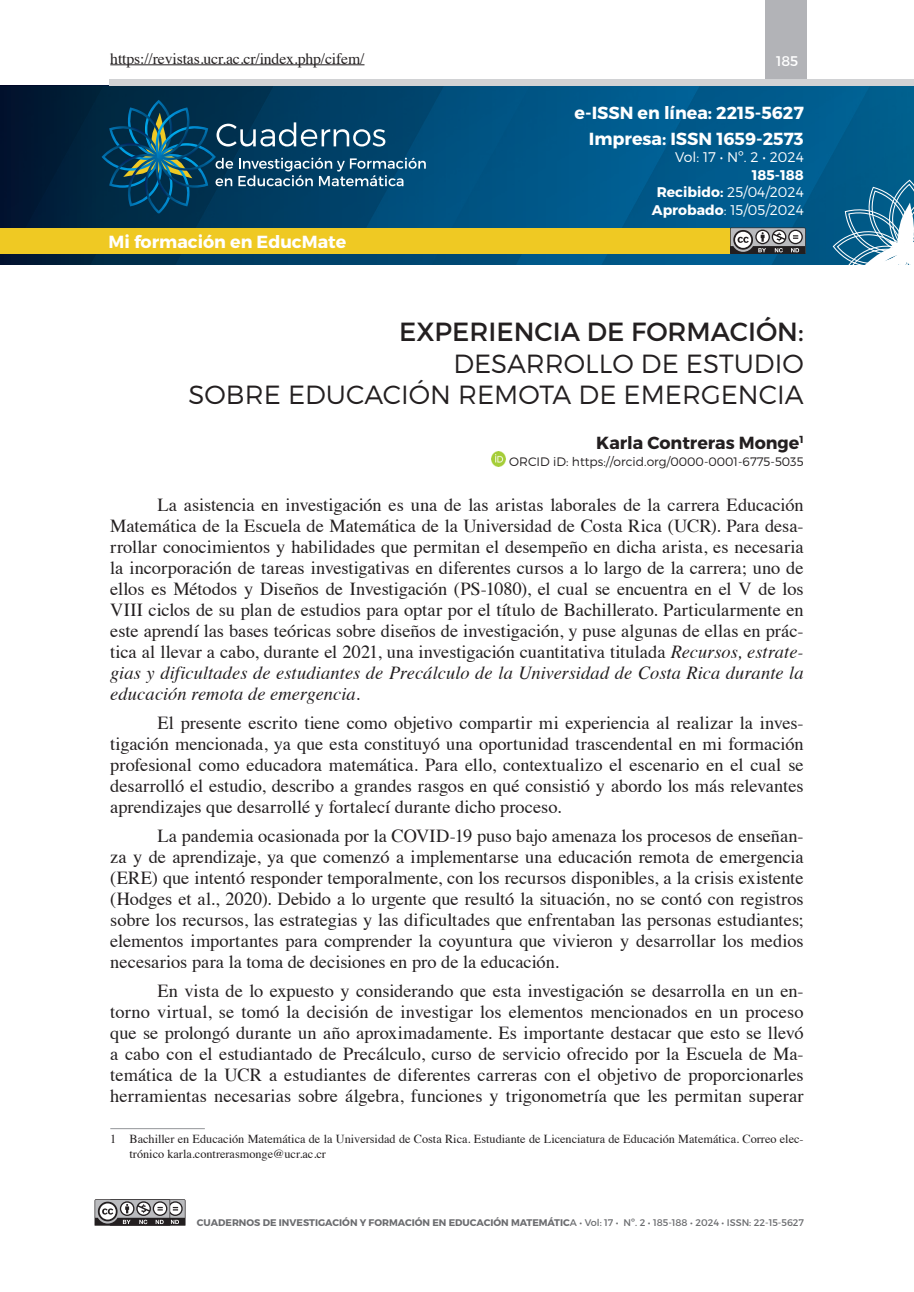
<style>
.page{position:relative;width:914px;height:1292px;background:#fff}
.page>*{position:absolute;margin:0;border:0;box-sizing:border-box;transform-origin:0 0}
.t1{font:26.25px/31.5px "Trueno Lt";color:#231f20;text-align:right}
.t2{font:26.25px "Trueno Rg";color:#231f20}
.t3{font:18.38px/21px "Times";color:#231f20;text-align:justify}
.t4{font:17.5px/25.2px "Trueno Bd";color:#fff;text-align:right}
.t5{font:17.5px "Trueno Bd";color:#231f20}
.t6{font:15.75px "Times";letter-spacing:-.01em;color:#231f20}
.t7{font:14px/17.5px "Trueno Lt";color:#fff;text-align:center}
.t8{font:14px "Trueno Bd";color:#fff}
.t9{font:14px "Trueno Rg";color:#fff}
.t10{font:12.25px/14.7px "Times";color:#231f20}
.t11{font:12.25px "Trueno Lt";color:#231f20}
.t12{font:9.62px "Trueno Bd";color:#6c6d70}
.s1{font-family:"Trueno Bd"}
.s2{font-style:italic}
.s3{font-family:"Trueno Rg"}
</style>
<div class="page">
<hr style="left:110px;top:64px;width:254px;height:1px;background:#231f20">
<svg style="left:0;top:86px;width:914px;height:178px;background:#004c78"></svg>
<div style="left:0;top:228px;width:803px;height:26px;background:#efc923"></div>
<div style="left:765px;top:0;width:41px;height:86px;background:#b2b3b7"></div>
<svg style="left:95px;top:1199px;width:90px;height:26px"></svg>
<div style="left:108px;top:80px;width:806px;height:6px;background:#d1d2d4"></div>
<svg style="left:102px;top:100px;width:324px;height:128px;background:#124b6a"></svg>
<svg style="left:831px;top:179px;width:83px;height:86px"></svg>
<svg style="left:730px;top:227px;width:75px;height:27px;background:#848486"></svg>
<img style="left:491px;top:451px;width:15px;height:15px">
<hr style="left:110px;top:1128px;width:95px;height:1px;background:#939598">
<p class="t6" style="left:110px;top:44px;width:256px">https://revistas.ucr.ac.cr/index.php/cifem/</p>
<p class="t4" style="left:108px;top:229px;width:233px">Artículos de investigación</p>
<p class="t4" style="left:108px;top:229px;width:239px">Mi formación en EducMate</p>
<p class="t9" style="left:776px;top:52px;width:24px">185</p>
<p class="t4" style="left:574px;top:101px;width:231px">e-ISSN en línea: 2215-5627<br>Impresa: ISSN 1659-2573</p>
<p class="t7" style="left:675px;top:148px;width:130px">Vol: 17 • Nº. 2 • 2024</p>
<p class="t8" style="left:751px;top:166px;width:54px">185-188</p>
<p class="t7" style="left:652px;top:183px;width:153px"><span class="s1">Recibido:</span> 25/04/2024<br><span class="s1">Aprobado</span>: 15/05/2024</p>
<p class="t8" style="left:764px;top:166px;width:41px">09-33</p>
<h1 class="t2" style="left:399px;top:316px;width:406px">EXPERIENCIA DE FORMACIÓN:</h1>
<h1 class="t1" style="left:188px;top:347px;width:616px">DESARROLLO DE ESTUDIO<br>SOBRE EDUCACIÓN REMOTA DE EMERGENCIA</h1>
<p class="t5" style="left:596px;top:432px;width:209px">Karla Contreras Monge<sup>1</sup></p>
<p class="t11" style="left:509px;top:454px;width:296px">ORCID iD: https://orcid.org/0000-0001-6775-5035</p>
<p class="t3" style="left:110px;top:492px;width:695px;text-indent:47px">La asistencia en investigación es una de las aristas laborales de la carrera Educación Matemática de la Escuela de Matemática de la Universidad de Costa Rica (UCR). Para desa&shy;rrollar conocimientos y habilidades que permitan el desempeño en dicha arista, es necesaria la incorporación de tareas investigativas en diferentes cursos a lo largo de la carrera; uno de ellos es Métodos y Diseños de Investigación (PS-1080), el cual se encuentra en el V de los VIII ciclos de su plan de estudios para optar por el título de Bachillerato. Particularmente en este aprendí las bases teóricas sobre diseños de investigación, y puse algunas de ellas en prác&shy;tica al llevar a cabo, durante el 2021, una investigación cuantitativa titulada <span class="s2">Recursos, estrate&shy;gias y dificultades de estudiantes de Precálculo de la Universidad de Costa Rica durante la educación remota de emergencia</span>.</p>
<p class="t3" style="left:110px;top:710px;width:695px;text-indent:47px">El presente escrito tiene como objetivo compartir mi experiencia al realizar la inves&shy;tigación mencionada, ya que esta constituyó una oportunidad trascendental en mi formación profesional como educadora matemática. Para ello, contextualizo el escenario en el cual se desarrolló el estudio, describo a grandes rasgos en qué consistió y abordo los más relevantes aprendizajes que desarrollé y fortalecí durante dicho proceso.</p>
<p class="t3" style="left:110px;top:823px;width:695px;text-indent:47px">La pandemia ocasionada por la COVID-19 puso bajo amenaza los procesos de enseñan&shy;za y de aprendizaje, ya que comenzó a implementarse una educación remota de emergencia (ERE) que intentó responder temporalmente, con los recursos disponibles, a la crisis existente (Hodges et al., 2020). Debido a lo urgente que resultó la situación, no se contó con registros sobre los recursos, las estrategias y las dificultades que enfrentaban las personas estudiantes; elementos importantes para comprender la coyuntura que vivieron y desarrollar los medios necesarios para la toma de decisiones en pro de la educación.</p>
<p class="t3" style="left:110px;top:978px;width:695px;text-indent:47px">En vista de lo expuesto y considerando que esta investigación se desarrolla en un en&shy;torno virtual, se tomó la decisión de investigar los elementos mencionados en un proceso que se prolongó durante un año aproximadamente. Es importante destacar que esto se llevó a cabo con el estudiantado de Precálculo, curso de servicio ofrecido por la Escuela de Ma&shy;temática de la UCR a estudiantes de diferentes carreras con el objetivo de proporcionarles herramientas necesarias sobre álgebra, funciones y trigonometría que les permitan superar</p>
<p class="t10" style="left:129px;top:1130px;width:675px;text-indent:-19px">1 Bachiller en Educación Matemática de la Universidad de Costa Rica. Estudiante de Licenciatura de Educación Matemática. Correo elec&shy;trónico karla.contrerasmonge@ucr.ac.cr</p>
<p class="t12" style="left:197px;top:1216px;width:608px">CUADERNOS DE INVESTIGACIÓN Y FORMACIÓN EN EDUCACIÓN MATEMÁTIC<span class="s3">A • Vol: 17 • Nº. 2 • 185-188 • 2024 • ISSN: 22-15-5627</span></p>
</div>
